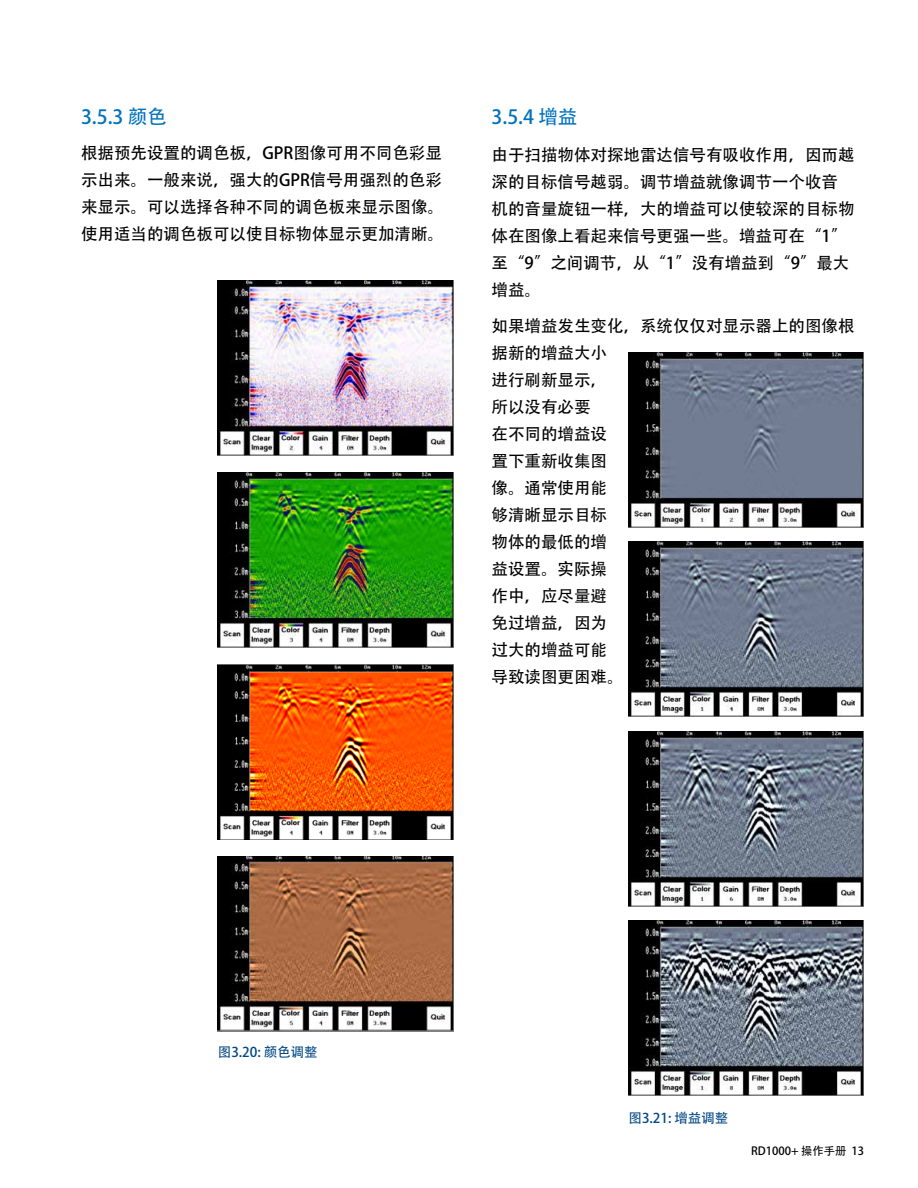
<style>
.page{position:relative;width:918px;height:1188px;background:#fff}
.page>*{position:absolute;margin:0;border:0;box-sizing:border-box;transform-origin:0 0}
.t1{font:19.5px "Adobe Heiti Std";color:#0072bc}
.t2{font:16.5px/27px "Adobe Heiti Std";color:#000}
.t3{font:13.5px "Adobe Heiti Std";color:#004785}
.t4{font:11.25px "Adobe Heiti Std";color:#000}
</style>
<div class="page">
<img style="left:218px;top:280px;width:235px;height:175px">
<img style="left:218px;top:472px;width:235px;height:175px">
<img style="left:218px;top:664px;width:235px;height:175px">
<img style="left:218px;top:857px;width:235px;height:174px">
<img style="left:629px;top:352px;width:235px;height:176px">
<img style="left:629px;top:542px;width:235px;height:175px">
<img style="left:629px;top:731px;width:235px;height:175px">
<img style="left:629px;top:921px;width:235px;height:175px">
<p class="t1" style="left:81px;top:105px;width:87px">3.5.3 颜色</p>
<p class="t2" style="left:81px;top:140px;width:364px">根据预先设置的调色板，GPR图像可用不同色彩显示出来。一般来说，强大的GPR信号用强烈的色彩来显示。可以选择各种不同的调色板来显示图像。使用适当的调色板可以使目标物体显示更加清晰。</p>
<p class="t1" style="left:492px;top:105px;width:87px">3.5.4 增益</p>
<p class="t2" style="left:492px;top:142px;width:364px">由于扫描物体对探地雷达信号有吸收作用，因而越深的目标信号越弱。调节增益就像调节一个收音机的音量旋钮一样，大的增益可以使较深的目标物体在图像上看起来信号更强一些。增益可在“1”至“9”之间调节，从“1”没有增益到“9”最大增益。</p>
<p class="t2" style="left:492px;top:313px;width:364px">如果增益发生变化，系统仅仅对显示器上的图像根据新的增益大小<br>进行刷新显示，<br>所以没有必要<br>在不同的增益设<br>置下重新收集图<br>像。通常使用能<br>够清晰显示目标<br>物体的最低的增<br>益设置。实际操<br>作中，应尽量避<br>免过增益，因为<br>过大的增益可能<br>导致读图更困难。</p>
<p class="t3" style="left:218px;top:1044px;width:101px">图3.20: 颜色调整</p>
<p class="t3" style="left:629px;top:1110px;width:101px">图3.21: 增益调整</p>
<p class="t4" style="left:751px;top:1144px;width:114px">RD1000+ 操作手册 13</p>
</div>
